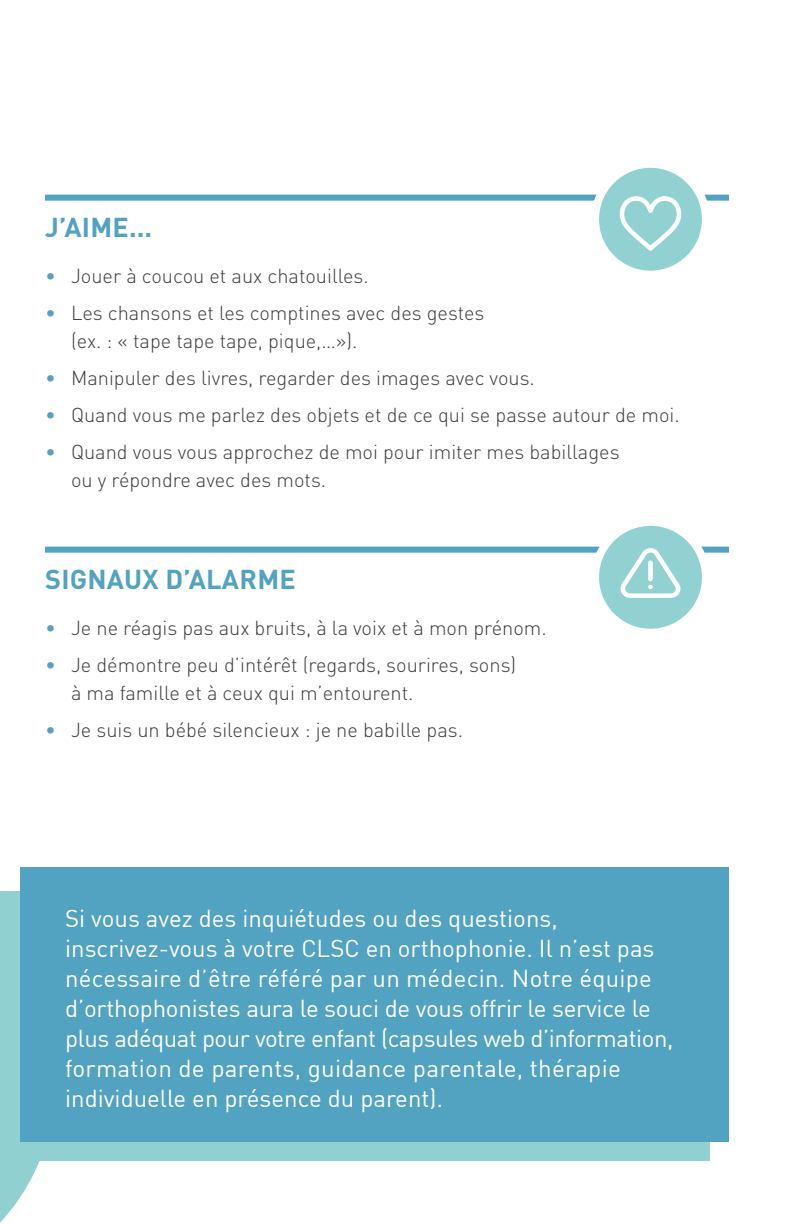
<style>
.page{position:relative;width:792px;height:1224px;background:#fff}
.page>*{position:absolute;margin:0;border:0;box-sizing:border-box;transform-origin:0 0}
.t1{font:700 27px "DIN Pro";letter-spacing:.01em;color:#52a2c1}
.t2{font:24px/30px "DIN";color:#fffffe}
.t3{font:300 20px/28px "DIN Pro";color:#3c3c3b}
.s1{color:#52a2c1}
</style>
<div class="page">
<svg style="left:0;top:1161px;width:40px;height:62px"></svg>
<div style="left:0;top:891px;width:710px;height:270px;background:#91d0d0"></div>
<div style="left:45px;top:195px;width:684px;height:6px;background:#52a2c1"></div>
<div style="left:45px;top:547px;width:684px;height:6px;background:#52a2c1"></div>
<svg style="left:595px;top:164px;width:111px;height:111px;background:#a0d7d7"></svg>
<div style="left:591px;top:160px;width:119px;height:119px;border:8px solid #fff;border-radius:50%"></div>
<svg style="left:620px;top:196px;width:61px;height:55px"></svg>
<svg style="left:595px;top:522px;width:111px;height:111px;background:#9fd7d7"></svg>
<div style="left:591px;top:518px;width:119px;height:119px;border:8px solid #fff;border-radius:50%"></div>
<svg style="left:620px;top:548px;width:61px;height:50px"></svg>
<div style="left:648px;top:560px;width:5px;height:21px;background:#fff;border-radius:2px"></div>
<div style="left:20px;top:868px;width:708px;height:274px;background:#52a2c1"></div>
<h1 class="t1" style="left:45px;top:209px;width:108px">J’AIME...</h1>
<p class="t3" style="left:45px;top:261px;width:325px"><span class="s1">•</span> Jouer à coucou et aux chatouilles.</p>
<p class="t3" style="left:71px;top:298px;width:415px;text-indent:-26px"><span class="s1">•</span> Les chansons et les comptines avec des gestes (ex. : « tape tape tape, pique,…»).</p>
<p class="t3" style="left:45px;top:363px;width:491px"><span class="s1">•</span> Manipuler des livres, regarder des images avec vous.</p>
<p class="t3" style="left:45px;top:400px;width:636px"><span class="s1">•</span> Quand vous me parlez des objets et de ce qui se passe autour de moi.</p>
<p class="t3" style="left:71px;top:437px;width:550px;text-indent:-26px"><span class="s1">•</span> Quand vous vous approchez de moi pour imiter mes babillages ou y répondre avec des mots.</p>
<h1 class="t1" style="left:45px;top:561px;width:252px">SIGNAUX D’ALARME</h1>
<p class="t3" style="left:45px;top:613px;width:503px"><span class="s1">•</span> Je ne réagis pas aux bruits, à la voix et à mon prénom.</p>
<p class="t3" style="left:71px;top:650px;width:447px;text-indent:-26px"><span class="s1">•</span> Je démontre peu d’intérêt (regards, sourires, sons) à ma famille et à ceux qui m’entourent.</p>
<p class="t3" style="left:45px;top:715px;width:419px"><span class="s1">•</span> Je suis un bébé silencieux : je ne babille pas.</p>
<p class="t2" style="left:65px;top:903px;width:610px">Si vous avez des inquiétudes ou des questions, inscrivez-vous à votre CLSC en orthophonie. Il n’est pas nécessaire d’être référé par un médecin. Notre équipe d’orthophonistes aura le souci de vous offrir le service le plus adéquat pour votre enfant (capsules web d’information, formation de parents, guidance parentale, thérapie individuelle en présence du parent).</p>
</div>
